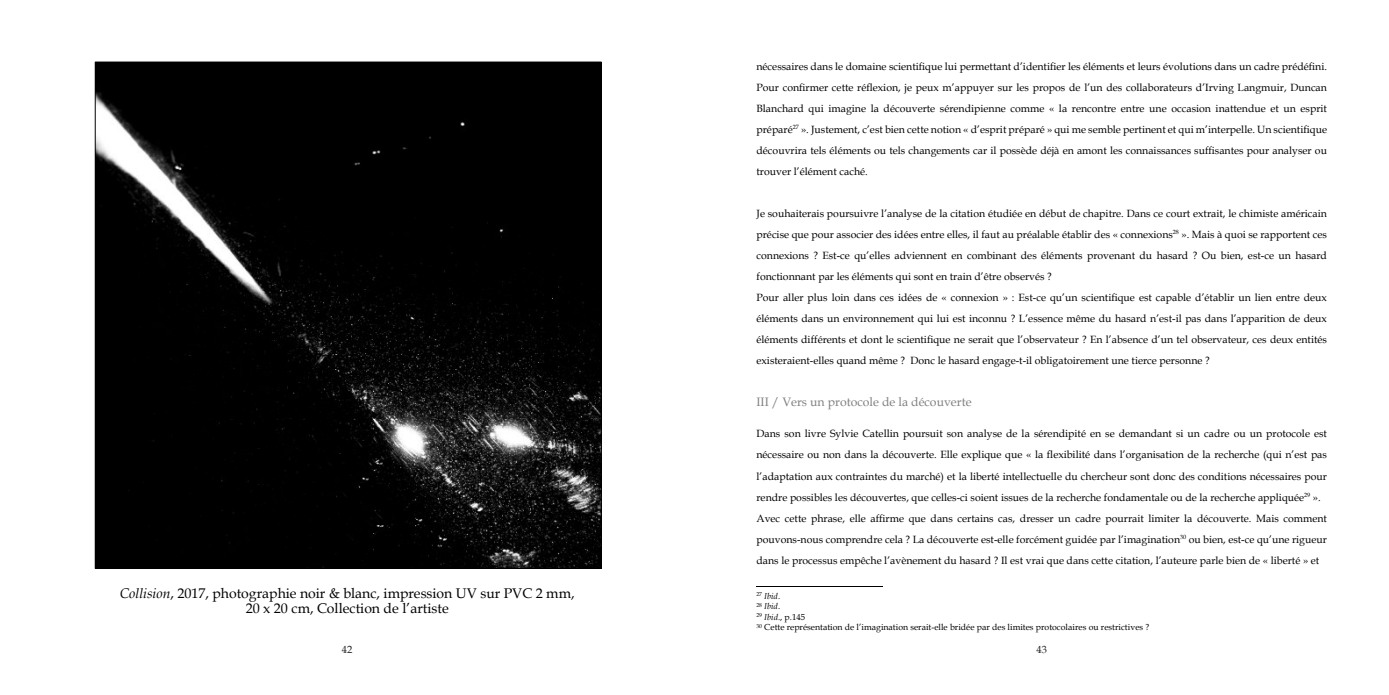
<style>
.page{position:relative;width:1389px;height:695px;background:#fff}
.page>*{position:absolute;margin:0;border:0;box-sizing:border-box;transform-origin:0 0}
.t1{font:14px/14px "Book Antiqua";color:#000;text-align:center}
.t2{font:12.25px "Book Antiqua";color:#808080}
.t3{font:10.5px/21px "Book Antiqua";color:#000}
.t4{font:10.5px "Book Antiqua";color:#231f20}
.t5{font:8.75px "Book Antiqua";color:#000}
.t6{font:italic 8.75px/10.5px "Book Antiqua";color:#000}
.s1{font-style:italic}
.s2{font-style:normal}
</style>
<div class="page">
<hr style="left:756px;top:586px;width:127px;height:1px;background:#000">
<img style="left:97px;top:64px;width:503px;height:502px">
<p class="t3" style="left:756px;top:57px;width:572px;text-align:justify">nécessaires dans le domaine scientifique lui permettant d’identifier les éléments et leurs évolutions dans un cadre prédéfini.<br>Pour confirmer cette réflexion, je peux m’appuyer sur les propos de l’un des collaborateurs d’Irving Langmuir, Duncan Blanchard qui imagine la découverte sérendipienne comme « la rencontre entre une occasion inattendue et un esprit préparé<sup>27</sup> ». Justement, c’est bien cette notion « d’esprit préparé » qui me semble pertinent et qui m’interpelle. Un scientifique découvrira tels éléments ou tels changements car il possède déjà en amont les connaissances suffisantes pour analyser ou trouver l’élément caché.</p>
<p class="t3" style="left:756px;top:204px;width:572px">Je souhaiterais poursuivre l’analyse de la citation étudiée en début de chapitre. Dans ce court extrait, le chimiste américain précise que pour associer des idées entre elles, il faut au préalable établir des « connexions<sup>28</sup> ». Mais à quoi se rapportent ces connexions ? Est-ce qu’elles adviennent en combinant des éléments provenant du hasard ? Ou bien, est-ce un hasard fonctionnant par les éléments qui sont en train d’être observés ?<br>Pour aller plus loin dans ces idées de « connexion » : Est-ce qu’un scientifique est capable d’établir un lien entre deux éléments dans un environnement qui lui est inconnu ? L’essence même du hasard n’est-il pas dans l’apparition de deux éléments différents et dont le scientifique ne serait que l’observateur ? En l’absence d’un tel observateur, ces deux entités existeraient-elles quand même ? Donc le hasard engage-t-il obligatoirement une tierce personne ?</p>
<p class="t2" style="left:756px;top:397px;width:217px">III / Vers un protocole de la découverte</p>
<p class="t3" style="left:756px;top:424px;width:572px">Dans son livre Sylvie Catellin poursuit son analyse de la sérendipité en se demandant si un cadre ou un protocole est nécessaire ou non dans la découverte. Elle explique que « la flexibilité dans l’organisation de la recherche (qui n’est pas l’adaptation aux contraintes du marché) et la liberté intellectuelle du chercheur sont donc des conditions nécessaires pour rendre possibles les découvertes, que celles-ci soient issues de la recherche fondamentale ou de la recherche appliquée<sup>29</sup> ».<br>Avec cette phrase, elle affirme que dans certains cas, dresser un cadre pourrait limiter la découverte. Mais comment pouvons-nous comprendre cela ? La découverte est-elle forcément guidée par l’imagination<sup>30</sup> ou bien, est-ce qu’une rigueur dans le processus empêche l’avènement du hasard ? Il est vrai que dans cette citation, l’auteure parle bien de « liberté » et</p>
<h1 class="t1" style="left:120px;top:588px;width:456px"><span class="s1">Collision</span>, 2017, photographie noir &amp; blanc, impression UV sur PVC 2 mm,<br>20 x 20 cm, Collection de l’artiste</h1>
<p class="t6" style="left:756px;top:591px;width:50px"><sup>27</sup> Ibid<span class="s2">.<br></span><sup>28</sup> Ibid<span class="s2">.<br></span><sup>29</sup> Ibid<span class="s2">., p.145</span></p>
<p class="t4" style="left:342px;top:645px;width:12px">42</p>
<p class="t4" style="left:1036px;top:645px;width:12px">43</p>
<p class="t5" style="left:756px;top:624px;width:394px"><sup>30</sup> Cette représentation de l’imagination serait-elle bridée par des limites protocolaires ou restrictives ?</p>
</div>
